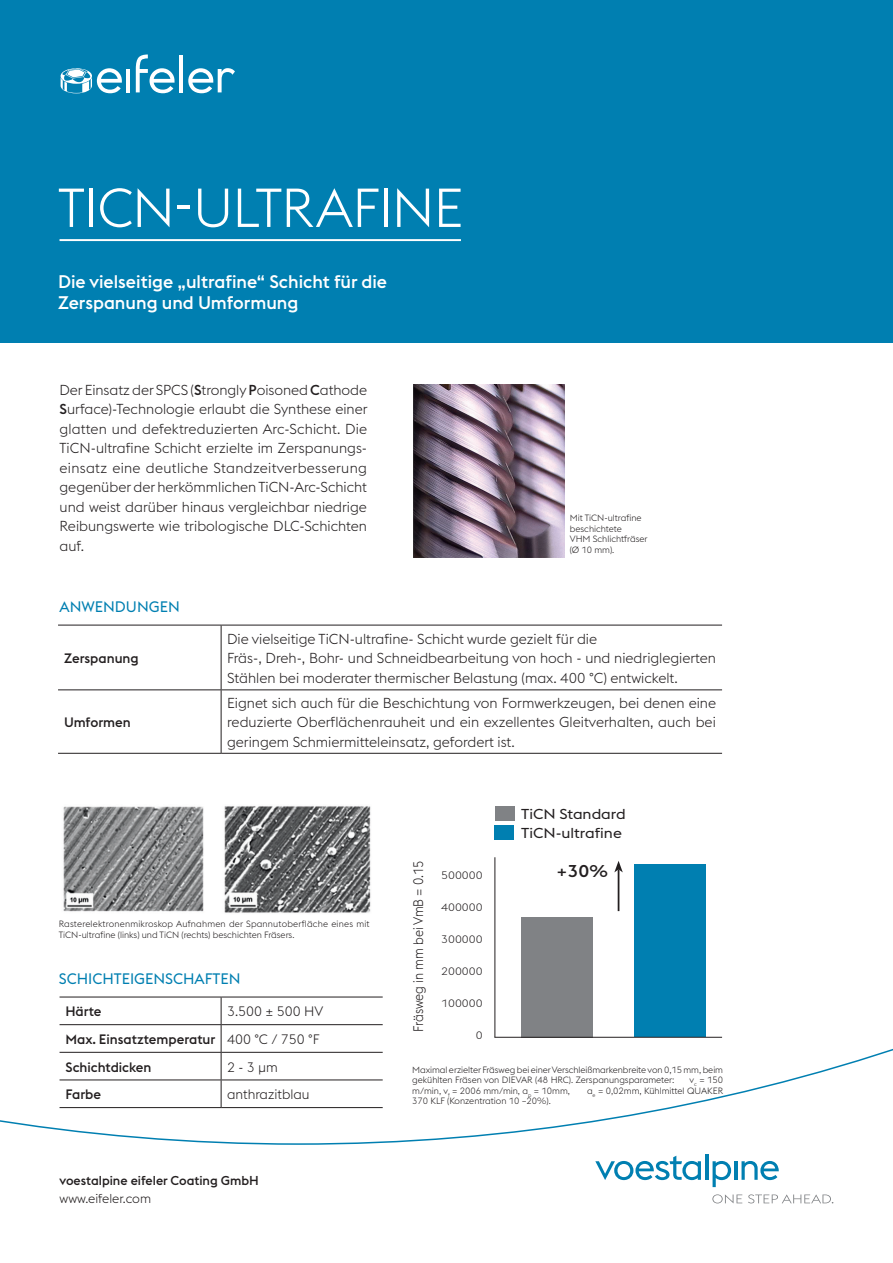
<style>
.page{position:relative;width:893px;height:1263px;background:#fff}
.page>*{position:absolute;margin:0;border:0;box-sizing:border-box;transform-origin:0 0}
.t1{font:300 54px "voestalpine";letter-spacing:-.02em;color:#fff}
.t2{font:500 18px "voestalpine";color:#fff}
.Fließtext_Linksbündi{font:500 16.8px "voestalpine";color:#231f20;scale:1.1 1}
.t3{font:15px "voestalpine";color:#007fb1}
.Fließtext_Linksbündi-2{font:300 14.25px/19.5px "voestalpine";color:#231f20;text-align:justify}
.Fließtext_Linksbündi-3{font:14.25px "voestalpine";color:#231f20;scale:1.1 1}
.Fließtext_Blocksatz{font:300 13.65px "voestalpine";color:#231f20;scale:.91 1}
.Titel_2_englisch{font:500 13.5px "voestalpine";color:#231f20}
.Titel_2_englisch-2{font:300 13.5px "voestalpine";color:#231f20}
.t4{font:500 12.75px "voestalpine";color:#231f20}
.t5{font:300 12.75px "voestalpine";color:#231f20}
.Fließtext_Blocksatz-2{font:300 10.65px "voestalpine";color:#231f20;scale:1.1 1}
.Fließtext_Blocksatz-3{font:300 9px/10.5px "voestalpine";color:#231f20}
.s1{font-weight:500}
</style>
<div class="page">
<div style="left:0;top:0;width:893px;height:342px;background:#007fb1"></div>
<svg style="left:0;top:1042px;width:893px;height:103px"></svg>
<svg style="left:595px;top:1156px;width:106px;height:24px"></svg>
<hr style="left:705px;top:1154px;width:3px;height:26px;background:#007fb1">
<svg style="left:713px;top:1161px;width:18px;height:26px"></svg>
<hr style="left:734px;top:1161px;width:3px;height:19px;background:#007fb1">
<svg style="left:741px;top:1161px;width:38px;height:19px"></svg>
<svg style="left:712px;top:1194px;width:30px;height:9px"></svg>
<svg style="left:748px;top:1194px;width:85px;height:9px"></svg>
<hr style="left:60px;top:239px;width:401px;height:2px;background:#fff">
<hr style="left:126px;top:69px;width:4px;height:23px;background:#fff">
<svg style="left:136px;top:54px;width:39px;height:39px"></svg>
<hr style="left:179px;top:55px;width:4px;height:37px;background:#fff">
<svg style="left:188px;top:68px;width:47px;height:25px"></svg>
<svg style="left:61px;top:68px;width:61px;height:25px"></svg>
<hr style="left:60px;top:1024px;width:161px;height:1px;background:#231f20">
<hr style="left:60px;top:1052px;width:161px;height:1px;background:#231f20">
<hr style="left:60px;top:1079px;width:161px;height:1px;background:#231f20">
<hr style="left:60px;top:1107px;width:161px;height:1px;background:#231f20">
<hr style="left:221px;top:1107px;width:162px;height:1px;background:#231f20">
<hr style="left:60px;top:997px;width:161px;height:1px;background:#231f20">
<svg style="left:221px;top:997px;width:162px;height:110px"></svg>
<div style="left:635px;top:864px;width:71px;height:173px;background:#007fb1"></div>
<div style="left:521px;top:918px;width:71px;height:120px;background:#808285"></div>
<hr style="left:494px;top:1037px;width:228px;height:1px;background:#231f20">
<hr style="left:618px;top:869px;width:1px;height:42px;background:#231f20">
<svg style="left:614px;top:861px;width:9px;height:11px"></svg>
<hr style="left:494px;top:857px;width:1px;height:180px;background:#231f20">
<div style="left:495px;top:806px;width:20px;height:14px;background:#808285"></div>
<div style="left:494px;top:826px;width:20px;height:14px;background:#007fb1"></div>
<img style="left:63px;top:806px;width:308px;height:107px">
<img style="left:413px;top:385px;width:152px;height:172px">
<svg style="left:222px;top:690px;width:500px;height:63px"></svg>
<hr style="left:221px;top:625px;width:501px;height:1px;background:#231f20">
<hr style="left:58px;top:689px;width:163px;height:1px;background:#231f20">
<hr style="left:221px;top:689px;width:501px;height:1px;background:#231f20">
<hr style="left:58px;top:625px;width:163px;height:1px;background:#231f20">
<hr style="left:221px;top:625px;width:1px;height:64px;background:#231f20">
<hr style="left:221px;top:690px;width:1px;height:63px;background:#231f20">
<hr style="left:58px;top:753px;width:163px;height:1px;background:#231f20">
<hr style="left:221px;top:753px;width:501px;height:1px;background:#231f20">
<p class="t1" style="left:58px;top:177px;width:407px">TICN-ULTRAFINE</p>
<p class="t2" style="left:58px;top:271px;width:331px">Die vielseitige „ultrafine“ Schicht für die</p>
<p class="t2" style="left:58px;top:292px;width:242px">Zerspanung und Umformung</p>
<p class="Fließtext_Linksbündi-2" style="left:60px;top:380px;width:309px">Der Einsatz der SPCS (<span class="s1">S</span>trongly <span class="s1">P</span>oisoned <span class="s1">C</span>athode <span class="s1">S</span>urface)-Technologie erlaubt die Synthese einer glatten und defektreduzierten Arc-Schicht. Die TiCN-ultrafine Schicht erzielte im Zerspanungs&shy;einsatz eine deutliche Standzeitverbesserung gegenüber der herkömmlichen TiCN-Arc-Schicht und weist darüber hinaus vergleichbar niedrige Reibungswerte wie tribologische DLC-Schichten auf.</p>
<p class="t3" style="left:60px;top:598px;width:122px">ANWENDUNGEN</p>
<p class="Fließtext_Blocksatz-3" style="left:570px;top:513px;width:73px">Mit TiCN-ultrafine</p>
<p class="Fließtext_Blocksatz-3" style="left:570px;top:523px;width:54px">beschichtete</p>
<p class="Fließtext_Blocksatz-3" style="left:570px;top:534px;width:79px">VHM Schlichtfräser</p>
<p class="Fließtext_Blocksatz-3" style="left:570px;top:544px;width:46px">(Ø 10 mm).</p>
<p class="Titel_2_englisch" style="left:64px;top:650px;width:76px">Zerspanung</p>
<p class="Titel_2_englisch" style="left:64px;top:714px;width:68px">Umformen</p>
<p class="Fließtext_Linksbündi-2" style="left:227px;top:629px;width:371px">Die vielseitige TiCN-ultrafine- Schicht wurde gezielt für die</p>
<p class="Fließtext_Linksbündi-2" style="left:227px;top:648px;width:490px">Fräs-, Dreh-, Bohr- und Schneidbearbeitung von hoch - und niedriglegierten<br>Stählen bei moderater thermischer Belastung (max. 400 °C) entwickelt.</p>
<p class="Fließtext_Linksbündi-2" style="left:227px;top:693px;width:490px">Eignet sich auch für die Beschichtung von Formwerkzeugen, bei denen eine reduzierte Oberflächenrauheit und ein exzellentes Gleitverhalten, auch bei geringem Schmiermitteleinsatz, gefordert ist.</p>
<p class="Fließtext_Linksbündi-3" style="left:521px;top:806px;width:97px">TiCN Standard</p>
<p class="Fließtext_Linksbündi-3" style="left:521px;top:825px;width:93px">TiCN-ultrafine</p>
<p class="Fließtext_Blocksatz-3" style="left:59px;top:919px;width:312px">Rasterelektronenmikroskop Aufnahmen der Spannutoberfläche eines mit<br>TiCN-ultrafine (links) und TiCN (rechts) beschichten Fräsers.</p>
<p class="t3" style="left:59px;top:970px;width:183px">SCHICHTEIGENSCHAFTEN</p>
<p class="Titel_2_englisch" style="left:66px;top:1003px;width:38px">Härte</p>
<p class="Titel_2_englisch-2" style="left:227px;top:1004px;width:98px">3.500 ± 500 HV</p>
<p class="Titel_2_englisch" style="left:66px;top:1031px;width:151px">Max. Einsatztemperatur</p>
<p class="Titel_2_englisch-2" style="left:227px;top:1031px;width:94px">400 °C / 750 °F</p>
<p class="Titel_2_englisch" style="left:66px;top:1059px;width:87px">Schichtdicken</p>
<p class="Titel_2_englisch-2" style="left:227px;top:1059px;width:52px">2 - 3 µm</p>
<p class="Titel_2_englisch" style="left:66px;top:1086px;width:37px">Farbe</p>
<p class="Titel_2_englisch-2" style="left:227px;top:1087px;width:84px">anthrazitblau</p>
<p class="t4" style="left:60px;top:1173px;width:201px">voestalpine eifeler Coating GmbH</p>
<p class="t5" style="left:60px;top:1191px;width:93px">www.eifeler.com</p>
<p class="Fließtext_Blocksatz" style="left:410px;top:1032px;width:190px;rotate:-90deg">Fräsweg in mm bei VmB = 0.15</p>
<p class="Fließtext_Blocksatz-2" style="left:441px;top:869px;width:39px">500000</p>
<p class="Fließtext_Linksbündi" style="left:557px;top:860px;width:48px">+30%</p>
<p class="Fließtext_Blocksatz-2" style="left:441px;top:901px;width:39px">400000</p>
<p class="Fließtext_Blocksatz-2" style="left:441px;top:933px;width:39px">300000</p>
<p class="Fließtext_Blocksatz-2" style="left:441px;top:965px;width:39px">200000</p>
<p class="Fließtext_Blocksatz-2" style="left:441px;top:997px;width:39px">100000</p>
<p class="Fließtext_Blocksatz-2" style="left:476px;top:1029px;width:8px">0</p>
<p class="Fließtext_Blocksatz-3" style="left:412px;top:1064px;width:312px">Maximal erzielter Fräsweg bei einer Verschleißmarkenbreite von 0,15 mm, beim gekühlten Fräsen von DIEVAR (48 HRC). Zerspanungsparameter:</p>
<p class="Fließtext_Blocksatz-3" style="left:690px;top:1075px;width:35px">v<sub>c</sub> = 150</p>
<p class="Fließtext_Blocksatz-3" style="left:412px;top:1085px;width:159px">m/min, v<sub>f</sub> = 2006 mm/min, a<sub>p</sub> = 10mm,</p>
<p class="Fließtext_Blocksatz-3" style="left:587px;top:1085px;width:138px">a<sub>e</sub> = 0,02mm, Kühlmittel QUAKER</p>
<p class="Fließtext_Blocksatz-3" style="left:412px;top:1096px;width:140px">370 KLF (Konzentration 10 –20%).</p>
</div>
